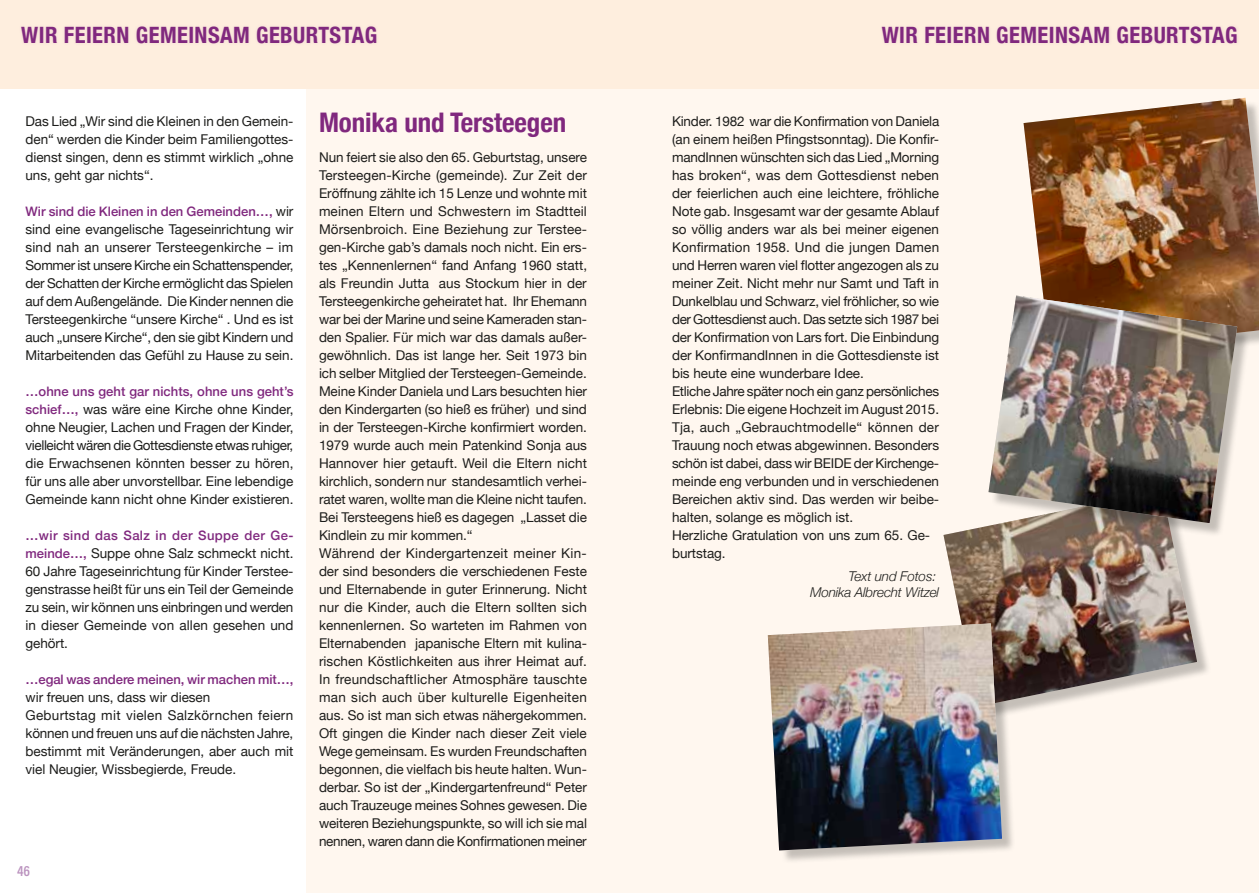
<style>
.page{position:relative;width:1259px;height:893px;background:#fff}
.page>*{position:absolute;margin:0;border:0;box-sizing:border-box;transform-origin:0 0}
.t1{font:700 condensed 27px "Helvetica Neue";letter-spacing:-.005em;color:#80287e}
.t2{font:700 condensed 22.5px "Helvetica Neue";letter-spacing:.02em;color:#80287e}
.t3{font:15px "Acumin Variable Concept";color:#bb93bf}
.t4{font:13.5px/18px "Helvetica Neue";letter-spacing:-.005em;color:#1d1d1b;text-align:justify}
.t5{font:italic 300 13.5px/16.2px "Helvetica Neue";letter-spacing:-.01em;color:#1d1d1b;text-align:right}
.t6{font:500 13.05px "Helvetica Neue";color:#80287e}
.t7{font:500 13.05px "Helvetica Neue";letter-spacing:.03em;color:#80287e}
.s1{font-weight:400;font-size:13.5px;color:#1d1d1b}
.s2{font-weight:500;font-size:13.05px;color:#80287e}
</style>
<div class="page">
<div style="left:306px;top:88px;width:953px;height:805px;background:#fff7ef"></div>
<div style="left:0;top:0;width:1259px;height:88px;background:#feeede"></div>
<div style="left:878px;top:23px;width:362px;height:23px;background:#f8e5d9"></div>
<img style="left:1023px;top:98px;width:236px;height:246px">
<div style="left:946px;top:493px;width:264px;height:227px;background:#1d1d1b;opacity:.26"></div>
<img style="left:943px;top:493px;width:254px;height:213px">
<div style="left:991px;top:298px;width:259px;height:239px;background:#1d1d1b;opacity:.26"></div>
<img style="left:988px;top:296px;width:249px;height:227px">
<div style="left:18px;top:23px;width:362px;height:23px;background:#f8e5d9"></div>
<div style="left:770px;top:625px;width:246px;height:240px;background:#1d1d1b;opacity:.26"></div>
<img style="left:768px;top:623px;width:234px;height:227px">
<h2 class="t2" style="left:21px;top:16px;width:357px">WIR FEIERN GEMEINSAM GEBURTSTAG</h2>
<p class="t4" style="left:26px;top:113px;width:269px">Das Lied „Wir sind die Kleinen in den Gemein&shy;den“ werden die Kinder beim Familiengottes&shy;dienst singen, denn es stimmt wirklich „ohne uns, geht gar nichts“.</p>
<p class="t6" style="left:26px;top:201px;width:269px">Wir sind die Kleinen in den Gemeinden…, <span class="s1">wir</span></p>
<p class="t4" style="left:26px;top:221px;width:270px">sind eine evangelische Tageseinrichtung wir sind nah an unserer Tersteegenkirche – im Sommer ist unsere Kirche ein Schattenspender, der Schatten der Kirche ermöglicht das Spielen auf dem Außengelände. Die Kinder nennen die Tersteegenkirche “unsere Kirche“ . Und es ist auch „unsere Kirche“, den sie gibt Kindern und Mitarbeitenden das Gefühl zu Hause zu sein.</p>
<p class="t6" style="left:26px;top:381px;width:269px">…ohne uns geht gar nichts, ohne uns geht’s</p>
<p class="t4" style="left:26px;top:401px;width:269px"><span class="s2">schief…,</span> was wäre eine Kirche ohne Kinder, ohne Neugier, Lachen und Fragen der Kinder, vielleicht wären die Gottesdienste etwas ruhiger, die Erwachsenen könnten besser zu hören, für uns alle aber unvorstellbar. Eine lebendige Gemeinde kann nicht ohne Kinder existieren.</p>
<p class="t7" style="left:26px;top:525px;width:269px">…wir sind das Salz in der Suppe der Ge-</p>
<p class="t4" style="left:26px;top:545px;width:270px"><span class="s2">meinde…,</span> Suppe ohne Salz schmeckt nicht.<br>60 Jahre Tageseinrichtung für Kinder Terstee&shy;genstrasse heißt für uns ein Teil der Gemeinde zu sein, wir können uns einbringen und werden in dieser Gemeinde von allen gesehen und gehört.</p>
<p class="t6" style="left:26px;top:669px;width:269px">…egal was andere meinen, wir machen mit…,</p>
<p class="t4" style="left:26px;top:689px;width:269px;text-align:left">wir freuen uns, dass wir diesen<br>Geburtstag mit vielen Salzkörnchen feiern können und freuen uns auf die nächsten Jahre, bestimmt mit Veränderungen, aber auch mit viel Neugier, Wissbegierde, Freude.</p>
<p class="t3" style="left:17px;top:860px;width:15px">46</p>
<h1 class="t1" style="left:319px;top:100px;width:249px">Monika und Tersteegen</h1>
<p class="t4" style="left:319px;top:149px;width:270px;text-align:left">Nun feiert sie also den 65. Geburtstag, unsere Tersteegen-Kirche (gemeinde). Zur Zeit der Eröffnung zählte ich 15 Lenze und wohnte mit meinen Eltern und Schwestern im Stadtteil Mörsenbroich. Eine Beziehung zur Terstee&shy;gen-Kirche gab’s damals noch nicht. Ein ers&shy;tes „Kennenlernen“ fand Anfang 1960 statt, als Freundin Jutta aus Stockum hier in der Tersteegenkirche geheiratet hat. Ihr Ehemann war bei der Marine und seine Kameraden stan&shy;den Spalier. Für mich war das damals außer&shy;gewöhnlich. Das ist lange her. Seit 1973 bin ich selber Mitglied der Tersteegen-Gemeinde.<br>Meine Kinder Daniela und Lars besuchten hier den Kindergarten (so hieß es früher) und sind in der Tersteegen-Kirche konfirmiert worden.<br>1979 wurde auch mein Patenkind Sonja aus Hannover hier getauft. Weil die Eltern nicht kirchlich, sondern nur standesamtlich verhei&shy;ratet waren, wollte man die Kleine nicht taufen.<br>Bei Tersteegens hieß es dagegen „Lasset die Kindlein zu mir kommen.“<br>Während der Kindergartenzeit meiner Kin&shy;der sind besonders die verschiedenen Feste und Elternabende in guter Erinnerung. Nicht nur die Kinder, auch die Eltern sollten sich kennenlernen. So warteten im Rahmen von Elternabenden japanische Eltern mit kulina&shy;rischen Köstlichkeiten aus ihrer Heimat auf.<br>In freundschaftlicher Atmosphäre tauschte man sich auch über kulturelle Eigenheiten aus. So ist man sich etwas nähergekommen.<br>Oft gingen die Kinder nach dieser Zeit viele Wege gemeinsam. Es wurden Freundschaften begonnen, die vielfach bis heute halten. Wun&shy;derbar. So ist der „Kindergartenfreund“ Peter auch Trauzeuge meines Sohnes gewesen. Die weiteren Beziehungspunkte, so will ich sie mal nennen, waren dann die Konfirmationen meiner</p>
<h2 class="t2" style="left:881px;top:16px;width:357px">WIR FEIERN GEMEINSAM GEBURTSTAG</h2>
<p class="t4" style="left:672px;top:113px;width:269px;text-align:left">Kinder. 1982 war die Konfirmation von Daniela (an einem heißen Pfingstsonntag). Die Konfir&shy;mandInnen wünschten sich das Lied „Morning has broken“, was dem Gottesdienst neben der feierlichen auch eine leichtere, fröhliche Note gab. Insgesamt war der gesamte Ablauf so völlig anders war als bei meiner eigenen Konfirmation 1958. Und die jungen Damen und Herren waren viel flotter angezogen als zu meiner Zeit. Nicht mehr nur Samt und Taft in Dunkelblau und Schwarz, viel fröhlicher, so wie der Gottesdienst auch. Das setzte sich 1987 bei der Konfirmation von Lars fort. Die Einbindung der KonfirmandInnen in die Gottesdienste ist bis heute eine wunderbare Idee.<br>Etliche Jahre später noch ein ganz persönliches Erlebnis: Die eigene Hochzeit im August 2015.<br>Tja, auch „Gebrauchtmodelle“ können der Trauung noch etwas abgewinnen. Besonders schön ist dabei, dass wir BEIDE der Kirchenge&shy;meinde eng verbunden und in verschiedenen Bereichen aktiv sind. Das werden wir beibe&shy;halten, solange es möglich ist.<br>Herzliche Gratulation von uns zum 65. Ge&shy;burtstag.</p>
<p class="t5" style="left:810px;top:567px;width:131px">Text und Fotos:<br>Monika Albrecht Witzel</p>
</div>
